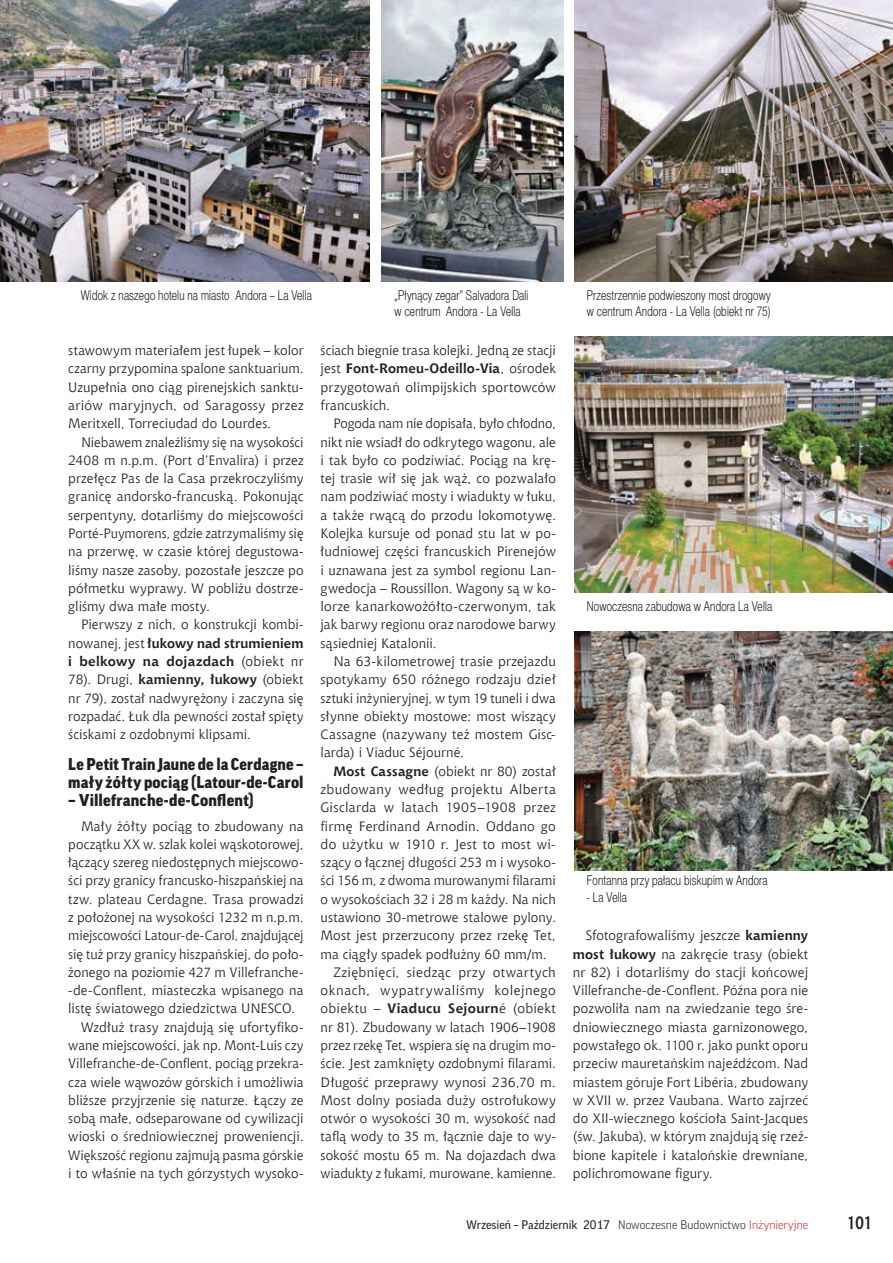
<style>
.page{position:relative;width:893px;height:1263px;background:#fff}
.page>*{position:absolute;margin:0;border:0;box-sizing:border-box;transform-origin:0 0}
.t1{font:700 18px "Aerton Cnd EFN";color:#231f20}
.t2{font:900 16.5px/18px "Good Pro";letter-spacing:.01em;color:#231f20}
.t3{font:13.5px/18.3px "Chianti EU";letter-spacing:.005em;color:#231f20;text-align:justify}
.t4{font:13.5px/16.2px "Switzer Cnd EFN Light";letter-spacing:.015em;color:#231f20;scale:.9 1}
.t5{font:13.5px "Chianti EU";letter-spacing:.025em;color:#231f20}
.t6{font:13.5px "Chianti EU";letter-spacing:.04em;color:#231f20}
.t7{font:12px "Good Pro";color:#231f20}
.s1{font-weight:700}
.s2{font-weight:300}
.s3{font-weight:300;color:#d1232a}
</style>
<div class="page">
<img style="left:0;top:0;width:370px;height:282px">
<img style="left:574px;top:0;width:319px;height:282px">
<img style="left:382px;top:0;width:182px;height:282px">
<img style="left:574px;top:631px;width:319px;height:239px">
<img style="left:574px;top:337px;width:319px;height:256px">
<p class="t4" style="left:395px;top:288px;width:150px">„Płynący zegar” Salvadora Dali w centrum Andora - La Vella</p>
<p class="t4" style="left:81px;top:288px;width:258px">Widok z naszego hotelu na miasto Andora – La Vella</p>
<p class="t4" style="left:587px;top:288px;width:206px">Przestrzennie podwieszony most drogowy w centrum Andora - La Vella (obiekt nr 75)</p>
<p class="t3" style="left:68px;top:341px;width:237px">stawowym materiałem jest łupek – kolor czarny przypomina spalone sanktuarium.<br>Uzupełnia ono ciąg pirenejskich sanktu&shy;ariów maryjnych, od Saragossy przez Meritxell, Torreciudad do Lourdes.</p>
<p class="t3" style="left:68px;top:432px;width:237px;text-indent:13px">Niebawem znaleźliśmy się na wysokości 2408 m n.p.m. (Port d’Envalira) i przez przełęcz Pas de la Casa przekroczyliśmy granicę andorsko-francuską. Pokonując serpentyny, dotarliśmy do miejscowości Porté-Puymorens, gdzie zatrzymaliśmy się na przerwę, w czasie której degustowa&shy;liśmy nasze zasoby, pozostałe jeszcze po półmetku wyprawy. W pobliżu dostrze&shy;gliśmy dwa małe mosty.</p>
<p class="t3" style="left:68px;top:615px;width:237px;text-indent:13px">Pierwszy z nich, o konstrukcji kombi&shy;nowanej, jest <span class="s1">łukowy nad strumieniem i belkowy na dojazdach</span> (obiekt nr 78). Drugi, <span class="s1">kamienny, łukowy</span> (obiekt nr 79), został nadwyrężony i zaczyna się rozpadać. Łuk dla pewności został spięty ściskami z ozdobnymi klipsami.</p>
<p class="t2" style="left:68px;top:755px;width:237px">Le Petit Train Jaune de la Cerdagne – mały żółty pociąg (Latour-de-Carol</p>
<p class="t2" style="left:68px;top:791px;width:187px">– Villefranche-de-Conflent)</p>
<p class="t3" style="left:81px;top:816px;width:224px">Mały żółty pociąg to zbudowany na</p>
<p class="t3" style="left:68px;top:835px;width:237px">początku XX w. szlak kolei wąskotorowej,</p>
<p class="t3" style="left:68px;top:853px;width:237px">łączący szereg niedostępnych miejscowo-</p>
<p class="t3" style="left:68px;top:871px;width:237px">ści przy granicy francusko-hiszpańskiej na</p>
<p class="t3" style="left:68px;top:890px;width:237px">tzw. plateau Cerdagne. Trasa prowadzi</p>
<p class="t3" style="left:68px;top:908px;width:237px">z położonej na wysokości 1232 m n.p.m.</p>
<p class="t3" style="left:68px;top:926px;width:237px">miejscowości Latour-de-Carol, znajdującej</p>
<p class="t3" style="left:68px;top:944px;width:237px">się tuż przy granicy hiszpańskiej, do poło-</p>
<p class="t3" style="left:68px;top:963px;width:237px">żonego na poziomie 427 m Villefranche-</p>
<p class="t3" style="left:68px;top:981px;width:237px">-de-Conflent, miasteczka wpisanego na</p>
<p class="t3" style="left:68px;top:999px;width:228px">listę światowego dziedzictwa UNESCO.</p>
<p class="t3" style="left:81px;top:1018px;width:224px">Wzdłuż trasy znajdują się ufortyfiko-</p>
<p class="t3" style="left:68px;top:1036px;width:237px">wane miejscowości, jak np. Mont-Luis czy</p>
<p class="t3" style="left:68px;top:1054px;width:237px">Villefranche-de-Conflent, pociąg przekra-</p>
<p class="t3" style="left:68px;top:1072px;width:237px">cza wiele wąwozów górskich i umożliwia</p>
<p class="t3" style="left:68px;top:1091px;width:237px">bliższe przyjrzenie się naturze. Łączy ze</p>
<p class="t3" style="left:68px;top:1109px;width:237px">sobą małe, odseparowane od cywilizacji</p>
<p class="t3" style="left:68px;top:1127px;width:237px">wioski o średniowiecznej proweniencji.</p>
<p class="t3" style="left:68px;top:1146px;width:237px">Większość regionu zajmują pasma górskie</p>
<p class="t3" style="left:68px;top:1164px;width:237px">i to właśnie na tych górzystych wysoko-</p>
<p class="t3" style="left:321px;top:341px;width:237px">ściach biegnie trasa kolejki. Jedną ze stacji jest <span class="s1">Font-Romeu-Odeillo-Via</span>, ośrodek przygotowań olimpijskich sportowców francuskich.</p>
<p class="t3" style="left:321px;top:414px;width:237px;text-indent:13px">Pogoda nam nie dopisała, było chłodno, nikt nie wsiadł do odkrytego wagonu, ale i tak było co podziwiać. Pociąg na krę&shy;tej trasie wił się jak wąż, co pozwalało nam podziwiać mosty i wiadukty w łuku, a także rwącą do przodu lokomotywę.<br>Kolejka kursuje od ponad stu lat w po&shy;łudniowej części francuskich Pirenejów i uznawana jest za symbol regionu Lan&shy;gwedocja – Roussillon. Wagony są w ko&shy;lorze kanarkowożółto-czerwonym, tak jak barwy regionu oraz narodowe barwy sąsiedniej Katalonii.</p>
<p class="t3" style="left:321px;top:652px;width:237px;text-indent:13px">Na 63-kilometrowej trasie przejazdu spotykamy 650 różnego rodzaju dzieł sztuki inżynieryjnej, w tym 19 tuneli i dwa słynne obiekty mostowe: most wiszący Cassagne (nazywany też mostem Gisc&shy;larda) i Viaduc Séjourné.</p>
<p class="t3" style="left:333px;top:762px;width:224px"><span class="s1">Most Cassagne</span> (obiekt nr 80) został</p>
<p class="t5" style="left:321px;top:781px;width:237px">zbudowany według projektu Alberta</p>
<p class="t5" style="left:321px;top:799px;width:237px">Gisclarda w latach 1905–1908 przez</p>
<p class="t3" style="left:321px;top:816px;width:237px">firmę Ferdinand Arnodin. Oddano go</p>
<p class="t3" style="left:321px;top:835px;width:237px">do użytku w 1910 r. Jest to most wi-</p>
<p class="t3" style="left:321px;top:853px;width:237px">szący o łącznej długości 253 m i wysoko-</p>
<p class="t3" style="left:321px;top:871px;width:237px">ści 156 m, z dwoma murowanymi filarami</p>
<p class="t3" style="left:321px;top:890px;width:237px">o wysokościach 32 i 28 m każdy. Na nich</p>
<p class="t3" style="left:321px;top:908px;width:237px">ustawiono 30-metrowe stalowe pylony.</p>
<p class="t3" style="left:321px;top:926px;width:237px">Most jest przerzucony przez rzekę Tet,</p>
<p class="t3" style="left:321px;top:944px;width:228px">ma ciągły spadek podłużny 60 mm/m.</p>
<p class="t5" style="left:333px;top:964px;width:224px">Zziębnięci, siedząc przy otwartych</p>
<p class="t6" style="left:321px;top:982px;width:237px">oknach, wypatrywaliśmy kolejnego</p>
<p class="t3" style="left:321px;top:999px;width:237px">obiektu – <span class="s1">Viaducu Sejourn</span>é (obiekt</p>
<p class="t3" style="left:321px;top:1018px;width:237px">nr 81). Zbudowany w latach 1906–1908</p>
<p class="t3" style="left:321px;top:1036px;width:237px">przez rzekę Tet, wspiera się na drugim mo-</p>
<p class="t3" style="left:321px;top:1054px;width:237px">ście. Jest zamknięty ozdobnymi filarami.</p>
<p class="t3" style="left:321px;top:1072px;width:237px">Długość przeprawy wynosi 236,70 m.</p>
<p class="t3" style="left:321px;top:1091px;width:237px">Most dolny posiada duży ostrołukowy</p>
<p class="t3" style="left:321px;top:1109px;width:237px">otwór o wysokości 30 m, wysokość nad</p>
<p class="t3" style="left:321px;top:1127px;width:237px">taflą wody to 35 m, łącznie daje to wy-</p>
<p class="t3" style="left:321px;top:1146px;width:237px">sokość mostu 65 m. Na dojazdach dwa</p>
<p class="t3" style="left:321px;top:1164px;width:237px">wiadukty z łukami, murowane, kamienne.</p>
<p class="t4" style="left:587px;top:598px;width:207px">Nowoczesna zabudowa w Andora La Vella</p>
<p class="t4" style="left:587px;top:873px;width:202px">Fontanna przy pałacu biskupim w Andora</p>
<p class="t4" style="left:587px;top:889px;width:46px">- La Vella</p>
<p class="t3" style="left:573px;top:926px;width:237px;text-indent:13px">Sfotografowaliśmy jeszcze <span class="s1">kamienny most łukowy</span> na zakręcie trasy (obiekt nr 82) i dotarliśmy do stacji końcowej Villefranche-de-Conflent. Późna pora nie pozwoliła nam na zwiedzanie tego śre&shy;dniowiecznego miasta garnizonowego, powstałego ok. 1100 r. jako punkt oporu przeciw mauretańskim najeźdźcom. Nad miastem góruje Fort Libéria, zbudowany w XVII w. przez Vaubana. Warto zajrzeć do XII-wiecznego kościoła Saint-Jacques (św. Jakuba), w którym znajdują się rzeź&shy;bione kapitele i katalońskie drewniane, polichromowane figury.</p>
<p class="t7" style="left:466px;top:1218px;width:343px">Wrzesień – Październik 2017 <span class="s2">Nowoczesne Budownictwo</span> <span class="s3">Inżynieryjne</span></p>
<h1 class="t1" style="left:847px;top:1212px;width:27px">101</h1>
</div>
